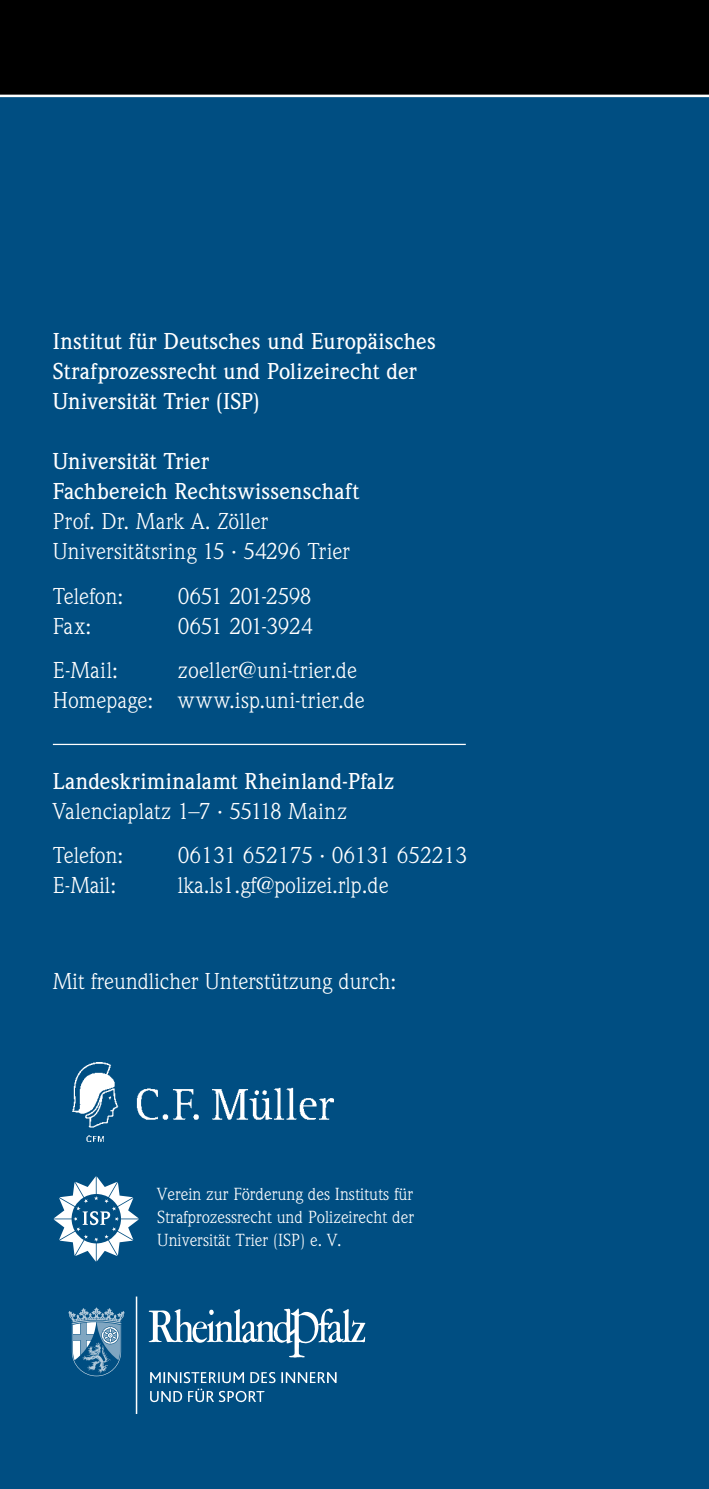
<style>
.page{position:relative;width:709px;height:1489px;background:#fff}
.page>*{position:absolute;margin:0;border:0;box-sizing:border-box;transform-origin:0 0}
.t1{font:22.5px/30px "Weidemann LT";color:#fff}
.t2{font:500 22.5px/30px "Weidemann LT";letter-spacing:.005em;color:#fff}
.t3{font:17.25px/22.8px "Weidemann LT";color:#fff;text-align:justify}
</style>
<div class="page">
<div style="left:0;top:96px;width:709px;height:1392px;background:#004e82"></div>
<div style="left:0;top:0;width:709px;height:95px;background:#000"></div>
<hr style="left:0;top:95px;width:709px;height:2px;background:#fff">
<img style="left:72px;top:1062px;width:261px;height:79px">
<svg style="left:53px;top:1176px;width:86px;height:86px"></svg>
<hr style="left:53px;top:743px;width:413px;height:2px;background:#fff">
<img style="left:136px;top:1296px;width:170px;height:117px">
<svg style="left:68px;top:1307px;width:57px;height:69px"></svg>
<p class="t2" style="left:53px;top:327px;width:384px">Institut für Deutsches und Europäisches<br>Strafprozessrecht und Polizeirecht der<br>Universität Trier (ISP)</p>
<p class="t2" style="left:53px;top:446px;width:308px">Universität Trier<br>Fachbereich Rechtswissenschaft</p>
<p class="t1" style="left:53px;top:506px;width:298px">Prof. Dr. Mark A. Zöller<br>Universitätsring 15 · 54296 Trier</p>
<p class="t1" style="left:53px;top:580px;width:72px">Telefon:</p>
<p class="t1" style="left:178px;top:580px;width:135px">0651 201-2598</p>
<p class="t1" style="left:53px;top:610px;width:40px">Fax:</p>
<p class="t1" style="left:178px;top:610px;width:136px">0651 201-3924</p>
<p class="t1" style="left:53px;top:655px;width:67px">E-Mail:</p>
<p class="t1" style="left:53px;top:655px;width:313px;text-indent:125px">zoeller@uni-trier.de<br>Homepage: www.isp.uni-trier.de</p>
<p class="t2" style="left:53px;top:766px;width:343px">Landeskriminalamt Rheinland-Pfalz</p>
<p class="t1" style="left:53px;top:789px;width:296px;line-height:44.2px">Valenciaplatz 1–7 · 55118 Mainz<br>Telefon:</p>
<p class="t1" style="left:178px;top:840px;width:290px">06131 652175 · 06131 652213</p>
<p class="t1" style="left:53px;top:870px;width:65px">E-Mail:</p>
<p class="t1" style="left:178px;top:870px;width:212px">lka.ls1.gf@polizei.rlp.de</p>
<p class="t1" style="left:53px;top:965px;width:345px">Mit freundlicher Unterstützung durch:</p>
<p class="t3" style="left:157px;top:1182px;width:258px">Verein zur Förderung des Instituts für Strafprozessrecht und Polizeirecht der Universität Trier (ISP) e. V.</p>
</div>
